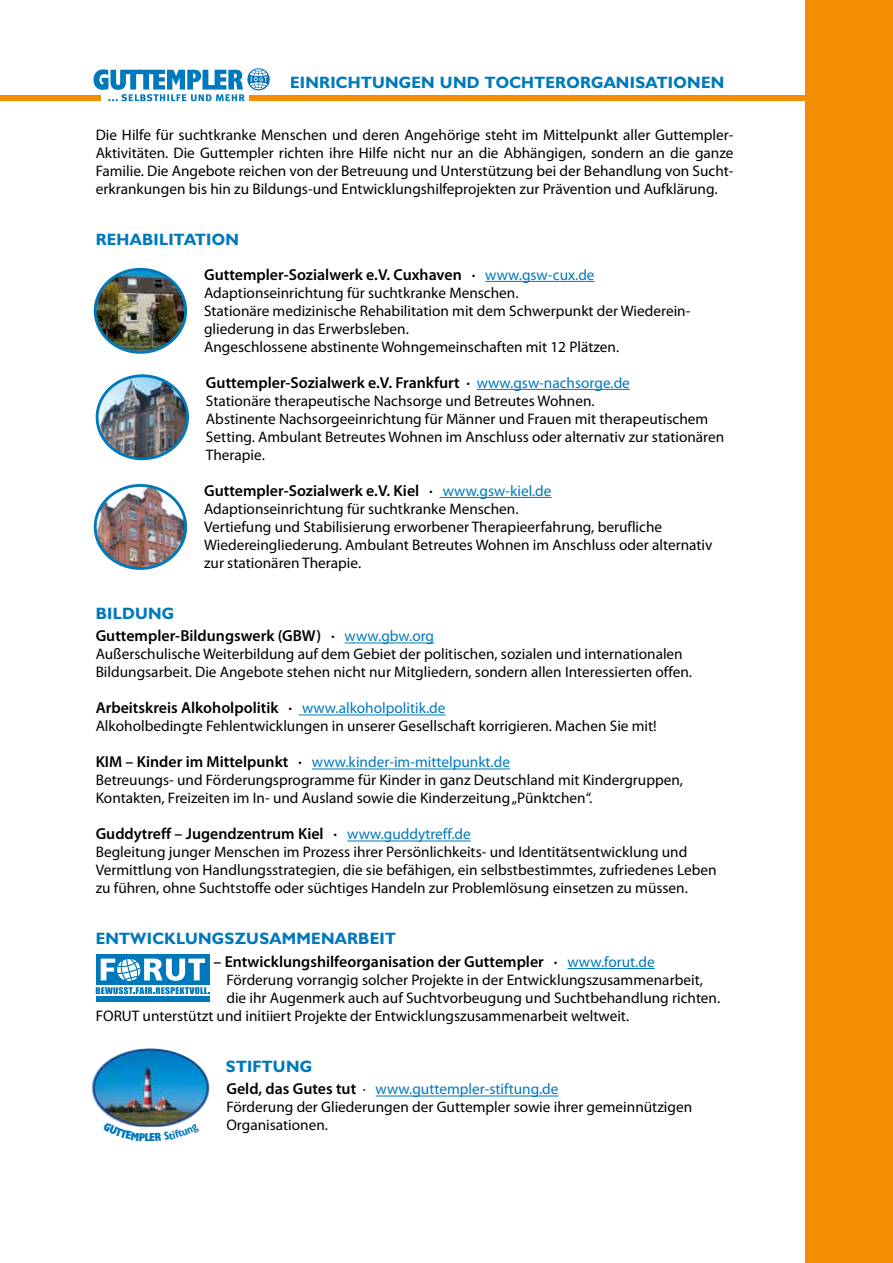
<style>
.page{position:relative;width:893px;height:1263px;background:#fff}
.page>*{position:absolute;margin:0;border:0;box-sizing:border-box;transform-origin:0 0}
.t1{font:700 16.5px "Humanist 521 BT";letter-spacing:.02em;color:#0079bc}
.t2{font:600 15.9px "Myriad Pro";color:#000}
.t3{font:15.3px/18px "Myriad Pro";color:#000}
.s1{font-weight:400;font-size:15.3px;color:#0079bc}
.s2{font-weight:600;font-size:15.9px}
.s3{color:#0079bc}
</style>
<div class="page">
<hr style="left:485px;top:281px;width:110px;height:1px;background:#0079bc">
<hr style="left:477px;top:389px;width:153px;height:1px;background:#0079bc">
<hr style="left:439px;top:497px;width:113px;height:1px;background:#0079bc">
<hr style="left:345px;top:642px;width:89px;height:1px;background:#0079bc">
<hr style="left:299px;top:714px;width:147px;height:1px;background:#0079bc">
<hr style="left:312px;top:768px;width:198px;height:1px;background:#0079bc">
<hr style="left:347px;top:840px;width:124px;height:1px;background:#0079bc">
<hr style="left:567px;top:968px;width:88px;height:1px;background:#0079bc">
<hr style="left:376px;top:1095px;width:183px;height:1px;background:#0079bc">
<div style="left:806px;top:0;width:87px;height:1263px;background:#f28d00"></div>
<img style="left:95px;top:270px;width:91px;height:82px">
<div style="left:94px;top:268px;width:93px;height:86px;border:3px solid #0079bc;border-radius:50%"></div>
<img style="left:97px;top:376px;width:91px;height:83px">
<div style="left:96px;top:374px;width:93px;height:86px;border:3px solid #0079bc;border-radius:50%"></div>
<img style="left:95px;top:485px;width:91px;height:83px">
<div style="left:94px;top:484px;width:93px;height:86px;border:3px solid #0079bc;border-radius:50%"></div>
<div style="left:0;top:95px;width:859px;height:6px;background:#f28d00"></div>
<svg style="left:109px;top:101px;width:136px;height:1px"></svg>
<svg style="left:94px;top:68px;width:176px;height:33px"></svg>
<img style="left:91px;top:1048px;width:119px;height:74px">
<div style="left:96px;top:955px;width:113px;height:30px;background:#0079bc"></div>
<svg style="left:101px;top:959px;width:104px;height:22px"></svg>
<svg style="left:96px;top:987px;width:113px;height:7px"></svg>
<div style="left:96px;top:997px;width:113px;height:5px;background:#0078bb"></div>
<svg style="left:118px;top:1122px;width:64px;height:5px"></svg>
<p class="t1" style="left:290px;top:72px;width:436px">EINRICHTUNGEN UND TOCHTERORGANISATIONEN</p>
<p class="t3" style="left:96px;top:126px;width:639px;text-align:justify">Die Hilfe für suchtkranke Menschen und deren Angehörige steht im Mittelpunkt aller Guttempler-Aktivitäten. Die Guttempler richten ihre Hilfe nicht nur an die Abhängigen, sondern an die ganze Familie. Die Angebote reichen von der Betreuung und Unterstützung bei der Behandlung von Sucht&shy;erkrankungen bis hin zu Bildungs-und Entwicklungshilfeprojekten zur Prävention und Aufklärung.</p>
<p class="t1" style="left:96px;top:229px;width:145px">REHABILITATION</p>
<p class="t2" style="left:204px;top:264px;width:392px">Guttempler-Sozialwerk e.V. Cuxhaven · <span class="s1">www.gsw-cux.de</span></p>
<p class="t3" style="left:204px;top:283px;width:487px">Adaptionseinrichtung für suchtkranke Menschen.<br>Stationäre medizinische Rehabilitation mit dem Schwerpunkt der Wiederein&shy;gliederung in das Erwerbsleben.<br>Angeschlossene abstinente Wohngemeinschaften mit 12 Plätzen.</p>
<p class="t2" style="left:206px;top:372px;width:425px">Guttempler-Sozialwerk e.V. Frankfurt · <span class="s1">www.gsw-nachsorge.de</span></p>
<p class="t3" style="left:206px;top:391px;width:520px">Stationäre therapeutische Nachsorge und Betreutes Wohnen.<br>Abstinente Nachsorgeeinrichtung für Männer und Frauen mit therapeutischem Setting. Ambulant Betreutes Wohnen im Anschluss oder alternativ zur stationären Therapie.</p>
<p class="t2" style="left:204px;top:480px;width:349px">Guttempler-Sozialwerk e.V. Kiel · <span class="s1">www.gsw-kiel.de</span></p>
<p class="t3" style="left:204px;top:499px;width:510px">Adaptionseinrichtung für suchtkranke Menschen.<br>Vertiefung und Stabilisierung erworbener Therapieerfahrung, berufliche Wiedereingliederung. Ambulant Betreutes Wohnen im Anschluss oder alternativ zur stationären Therapie.</p>
<p class="t1" style="left:96px;top:603px;width:80px">BILDUNG</p>
<p class="t2" style="left:96px;top:626px;width:340px">Guttempler-Bildungswerk (GBW) · <span class="s1">www.gbw.org</span></p>
<p class="t3" style="left:96px;top:645px;width:598px">Außerschulische Weiterbildung auf dem Gebiet der politischen, sozialen und internationalen<br>Bildungsarbeit. Die Angebote stehen nicht nur Mitgliedern, sondern allen Interessierten offen.</p>
<p class="t2" style="left:96px;top:698px;width:351px">Arbeitskreis Alkoholpolitik · <span class="s1">www.alkoholpolitik.de</span></p>
<p class="t3" style="left:96px;top:717px;width:563px">Alkoholbedingte Fehlentwicklungen in unserer Gesellschaft korrigieren. Machen Sie mit!</p>
<p class="t3" style="left:96px;top:753px;width:589px"><span class="s2">KIM – Kinder im Mittelpunkt ·</span> <span class="s3">www.kinder-im-mittelpunkt.de<br></span>Betreuungs- und Förderungsprogramme für Kinder in ganz Deutschland mit Kindergruppen,<br>Kontakten, Freizeiten im In- und Ausland sowie die Kinderzeitung „Pünktchen“.</p>
<p class="t2" style="left:96px;top:824px;width:377px">Guddytreff – Jugendzentrum Kiel · <span class="s1">www.guddytreff.de</span></p>
<p class="t3" style="left:96px;top:843px;width:622px">Begleitung junger Menschen im Prozess ihrer Persönlichkeits- und Identitätsentwicklung und<br>Vermittlung von Handlungsstrategien, die sie befähigen, ein selbstbestimmtes, zufriedenes Leben zu führen, ohne Suchtstoffe oder süchtiges Handeln zur Problemlösung einsetzen zu müssen.</p>
<p class="t1" style="left:96px;top:928px;width:302px">ENTWICKLUNGSZUSAMMENARBEIT</p>
<p class="t2" style="left:213px;top:951px;width:443px">– Entwicklungshilfeorganisation der Guttempler · <span class="s1">www.forut.de</span></p>
<p class="t3" style="left:226px;top:970px;width:478px">Förderung vorrangig solcher Projekte in der Entwicklungszusammenarbeit,</p>
<p class="t3" style="left:226px;top:988px;width:495px">die ihr Augenmerk auch auf Suchtvorbeugung und Suchtbehandlung richten.</p>
<p class="t3" style="left:96px;top:1006px;width:535px">FORUT unterstützt und initiiert Projekte der Entwicklungszusammenarbeit weltweit.</p>
<p class="t1" style="left:226px;top:1056px;width:88px">STIFTUNG</p>
<p class="t3" style="left:226px;top:1080px;width:467px"><span class="s2">Geld, das Gutes tut</span> · <span class="s3">www.guttempler-stiftung.de<br></span>Förderung der Gliederungen der Guttempler sowie ihrer gemeinnützigen<br>Organisationen.</p>
</div>
